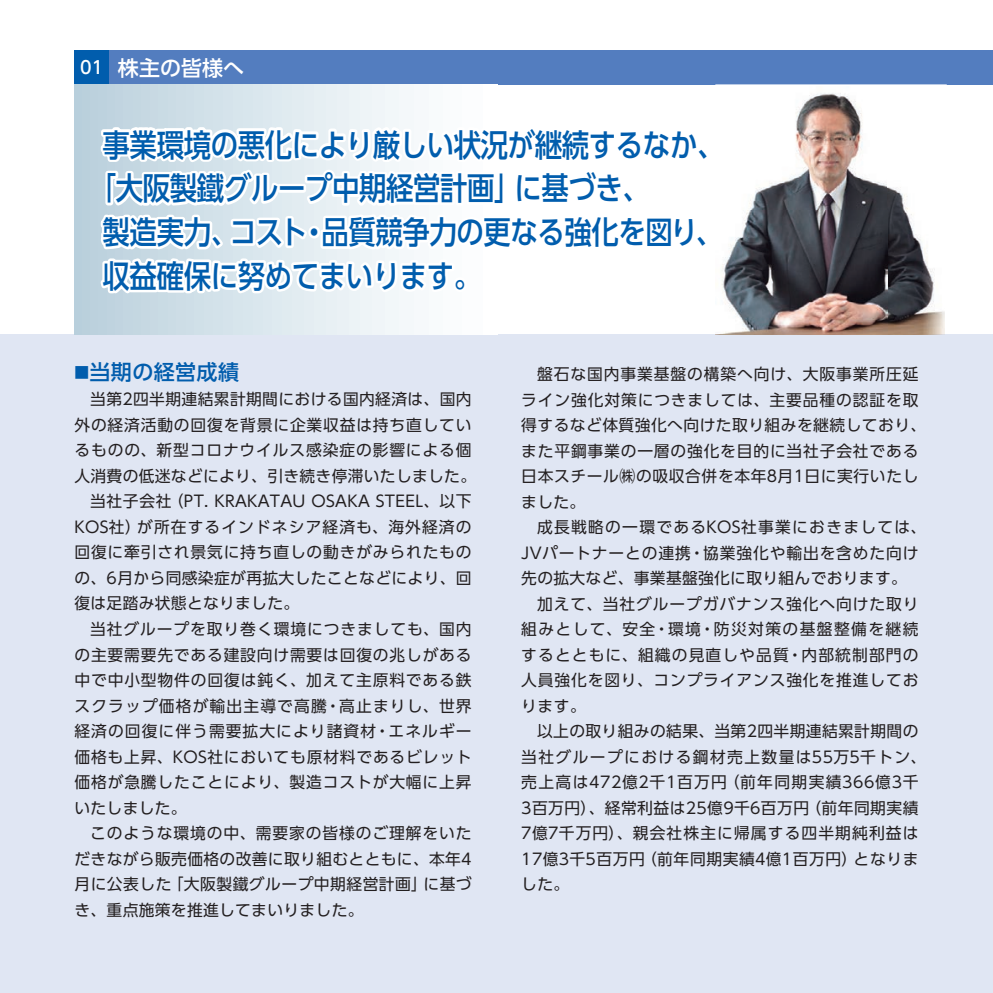
<style>
.page{position:relative;width:993px;height:993px;background:#fff}
.page>*{position:absolute;margin:0;border:0;box-sizing:border-box;transform-origin:0 0}
.t1{font:500 31.5px "UD Shin Go Pro";letter-spacing:-.015em;color:#015dad;scale:.87 1}
.t2{font:500 21px "UD Shin Go Pro";color:#fff}
.t3{font:500 21px "UD Shin Go Pro";letter-spacing:.02em;color:#015dad}
.t4{font:15.75px/25.6px "UD Shin Go Pro";letter-spacing:.05em;color:#231f20}
.t5{font:15.75px "UD Shin Go Pro";letter-spacing:.02em;color:#231f20}
.t6{font:15.75px "UD Shin Go Pro";letter-spacing:.025em;color:#231f20}
.t7{font:15.75px "UD Shin Go Pro";letter-spacing:.07em;color:#231f20}
.t8{font:15.75px "UD Shin Go Pro";letter-spacing:.03em;color:#231f20}
.s1{font-size:17.5px}
.s2{font-size:14.7px}
</style>
<div class="page">
<div style="left:0;top:334px;width:992px;height:658px;background:#e0e6f3"></div>
<div style="left:74px;top:50px;width:918px;height:34px;background:#537dbf"></div>
<div style="left:74px;top:50px;width:35px;height:34px;background:#015dad"></div>
<div style="left:74px;top:84px;width:423px;height:250px;background:linear-gradient(to right,#bad0dd,#fff)"></div>
<img style="left:944px;top:311px;width:1px;height:23px">
<img style="left:721px;top:87px;width:223px;height:247px">
<img style="left:715px;top:334px;width:229px;height:1px">
<svg style="left:96px;top:113px;width:401px;height:185px"></svg>
<h2 class="t2" style="left:80px;top:51px;width:165px"><span class="s1">01</span> 株主の皆様へ</h2>
<h1 class="t1" style="left:103px;top:119px;width:716px">事業環境の悪化により厳しい状況が継続するなか、</h1>
<h1 class="t1" style="left:89px;top:163px;width:646px">「大阪製鐵グループ中期経営計画」に基づき、</h1>
<h1 class="t1" style="left:103px;top:206px;width:714px">製造実力、コスト・品質競争力の更なる強化を図り、</h1>
<h1 class="t1" style="left:103px;top:250px;width:436px">収益確保に努めてまいります。</h1>
<h2 class="t3" style="left:74px;top:354px;width:166px"><span class="s2">■</span>当期の経営成績</h2>
<p class="t6" style="left:90px;top:386px;width:383px">当第2四半期連結累計期間における国内経済は、国内</p>
<p class="t4" style="left:74px;top:411px;width:398px">外の経済活動の回復を背景に企業収益は持ち直してい</p>
<p class="t4" style="left:74px;top:437px;width:398px">るものの、新型コロナウイルス感染症の影響による個</p>
<p class="t5" style="left:74px;top:463px;width:403px">人消費の低迷などにより、引き続き停滞いたしました。</p>
<p class="t5" style="left:90px;top:488px;width:383px">当社子会社（PT. KRAKATAU OSAKA STEEL、以下</p>
<p class="t7" style="left:74px;top:514px;width:398px">KOS社）が所在するインドネシア経済も、海外経済の</p>
<p class="t4" style="left:74px;top:539px;width:398px">回復に牽引され景気に持ち直しの動きがみられたもの</p>
<p class="t6" style="left:74px;top:565px;width:398px">の、6月から同感染症が再拡大したことなどにより、回</p>
<p class="t5" style="left:74px;top:590px;width:226px">復は足踏み状態となりました。</p>
<p class="t4" style="left:90px;top:615px;width:383px">当社グループを取り巻く環境につきましても、国内</p>
<p class="t4" style="left:74px;top:641px;width:398px">の主要需要先である建設向け需要は回復の兆しがある</p>
<p class="t4" style="left:74px;top:666px;width:398px">中で中小型物件の回復は鈍く、加えて主原料である鉄</p>
<p class="t7" style="left:74px;top:692px;width:398px">スクラップ価格が輸出主導で高騰・高止まりし、世界</p>
<p class="t4" style="left:74px;top:717px;width:398px">経済の回復に伴う需要拡大により諸資材・エネルギー</p>
<p class="t4" style="left:74px;top:743px;width:398px">価格も上昇、KOS社においても原材料であるビレット</p>
<p class="t4" style="left:74px;top:768px;width:398px">価格が急騰したことにより、製造コストが大幅に上昇</p>
<p class="t4" style="left:74px;top:794px;width:114px">いたしました。</p>
<p class="t4" style="left:90px;top:819px;width:383px">このような環境の中、需要家の皆様のご理解をいた</p>
<p class="t6" style="left:74px;top:845px;width:398px">だきながら販売価格の改善に取り組むとともに、本年4</p>
<p class="t8" style="left:74px;top:871px;width:398px">月に公表した「大阪製鐵グループ中期経営計画」に基づ</p>
<p class="t5" style="left:74px;top:896px;width:290px">き、重点施策を推進してまいりました。</p>
<p class="t4" style="left:521px;top:360px;width:406px;text-indent:16px">盤石な国内事業基盤の構築へ向け、大阪事業所圧延ライン強化対策につきましては、主要品種の認証を取得するなど体質強化へ向けた取り組みを継続しており、また平鋼事業の一層の強化を目的に当社子会社である日本スチール㈱の吸収合併を本年8月1日に実行いたしました。</p>
<p class="t4" style="left:521px;top:513px;width:406px;text-indent:16px">成長戦略の一環であるKOS社事業におきましては、<br>JVパートナーとの連携・協業強化や輸出を含めた向け先の拡大など、事業基盤強化に取り組んでおります。</p>
<p class="t4" style="left:521px;top:590px;width:398px;text-align:justify;text-indent:16px">加えて、当社グループガバナンス強化へ向けた取り組みとして、安全・環境・防災対策の基盤整備を継続するとともに、組織の見直しや品質・内部統制部門の人員強化を図り、コンプライアンス強化を推進しております。</p>
<p class="t4" style="left:521px;top:717px;width:406px;text-indent:16px">以上の取り組みの結果、当第2四半期連結累計期間の当社グループにおける鋼材売上数量は55万5千トン、売上高は472億2千1百万円（前年同期実績366億3千<br>3百万円）、経常利益は25億9千6百万円（前年同期実績<br>7億7千万円）、親会社株主に帰属する四半期純利益は<br>17億3千5百万円（前年同期実績4億1百万円）となりました。</p>
</div>
